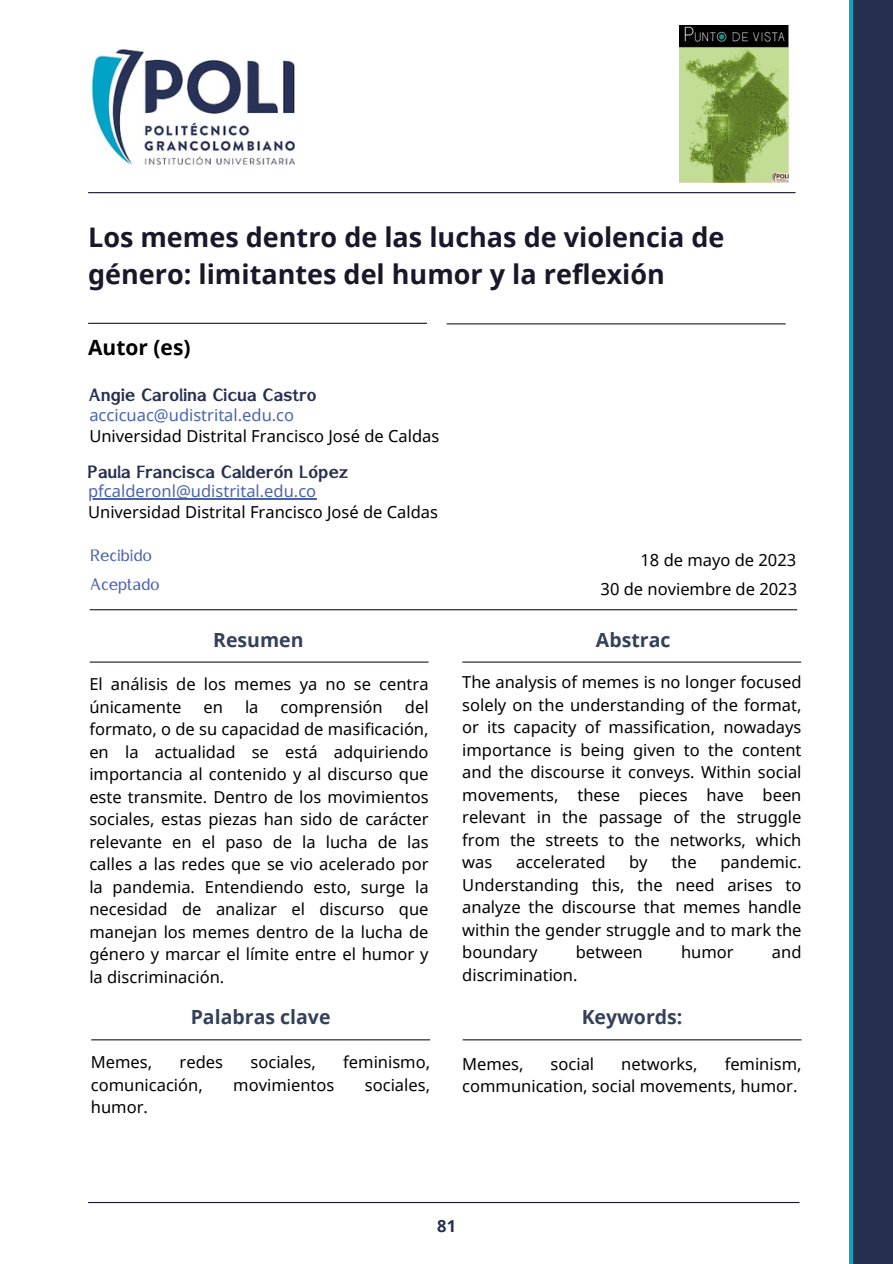
<style>
.page{position:relative;width:893px;height:1264px;background:#fff}
.page>*{position:absolute;margin:0;border:0;box-sizing:border-box;transform-origin:0 0}
.t1{font:700 27px/37.2px "Noto Sans";color:#1a172a}
.t2{font:700 21px "Rachana";color:#262f50}
.t3{font:700 21px "Noto Sans";color:#000}
.t4{font:700 19.5px "Noto Sans";color:#34415a}
.t5{font:19.5px "Rachana";color:#4a65ae}
.t6{font:16.5px/22.5px "Noto Sans";color:#000;text-align:justify}
.t7{font:16.5px "Noto Sans";color:#4a65ae}
.t8{font:700 16.5px "Noto Sans";color:#262f50}
</style>
<div class="page">
<hr style="left:88px;top:192px;width:707px;height:1px;background:#1a172a">
<hr style="left:90px;top:609px;width:707px;height:1px;background:#1a172a">
<hr style="left:88px;top:323px;width:339px;height:1px;background:#1a172a">
<hr style="left:446px;top:323px;width:339px;height:1px;background:#1a172a">
<img style="left:93px;top:49px;width:201px;height:115px">
<svg style="left:849px;top:0;width:43px;height:1263px;background:#24395a"></svg>
<img style="left:679px;top:26px;width:109px;height:156px">
<hr style="left:90px;top:661px;width:338px;height:1px;background:#1a172a">
<hr style="left:88px;top:1201px;width:711px;height:1px;background:#1a172a">
<hr style="left:88px;top:498px;width:228px;height:1px;background:#4a65ae">
<hr style="left:91px;top:1039px;width:339px;height:1px;background:#1a172a">
<hr style="left:462px;top:661px;width:339px;height:1px;background:#1a172a">
<hr style="left:462px;top:1039px;width:339px;height:1px;background:#1a172a">
<h1 class="t1" style="left:88px;top:218px;width:638px">Los memes dentro de las luchas de violencia de género: limitantes del humor y la reflexión</h1>
<p class="t3" style="left:88px;top:332px;width:104px">Autor (es)</p>
<h3 class="t2" style="left:88px;top:381px;width:229px">Angie Carolina Cicua Castro</h3>
<p class="t7" style="left:89px;top:403px;width:206px">accicuac@udistrital.edu.co</p>
<h3 class="t6" style="left:89px;top:424px;width:351px">Universidad Distrital Francisco José de Caldas</h3>
<p class="t2" style="left:87px;top:458px;width:262px">Paula Francisca Calderón López</p>
<h2 class="t7" style="left:88px;top:479px;width:230px">pfcalderonl@udistrital.edu.co</h2>
<h2 class="t6" style="left:88px;top:501px;width:351px">Universidad Distrital Francisco José de Caldas</h2>
<p class="t5" style="left:90px;top:543px;width:63px">Recibido</p>
<h2 class="t6" style="left:640px;top:548px;width:157px">18 de mayo de 2023</h2>
<h2 class="t5" style="left:89px;top:572px;width:71px">Aceptado</h2>
<h2 class="t6" style="left:600px;top:577px;width:198px">30 de noviembre de 2023</h2>
<p class="t4" style="left:213px;top:625px;width:92px">Resumen</p>
<p class="t6" style="left:89px;top:672px;width:341px">El análisis de los memes ya no se centra únicamente</p>
<p class="t6" style="left:203px;top:695px;width:21px">en</p>
<p class="t6" style="left:245px;top:695px;width:15px">la</p>
<p class="t6" style="left:280px;top:695px;width:104px">comprensión</p>
<p class="t6" style="left:89px;top:695px;width:341px;text-indent:315px">del formato, o de su capacidad de masificación, en la actualidad se está adquiriendo importancia al contenido y al discurso que este transmite. Dentro de los movimientos sociales, estas piezas han sido de carácter relevante en el paso de la lucha de las calles a las redes que se vio acelerado por la pandemia. Entendiendo esto, surge la necesidad de analizar el discurso que manejan los memes dentro de la lucha de género y marcar el límite entre el humor y la discriminación.</p>
<p class="t4" style="left:191px;top:1003px;width:141px">Palabras clave</p>
<p class="t6" style="left:91px;top:1050px;width:63px">Memes,</p>
<p class="t6" style="left:180px;top:1050px;width:45px">redes</p>
<p class="t6" style="left:250px;top:1050px;width:67px">sociales,</p>
<p class="t6" style="left:343px;top:1050px;width:88px">feminismo,</p>
<p class="t6" style="left:91px;top:1072px;width:113px">comunicación,</p>
<p class="t6" style="left:233px;top:1072px;width:103px">movimientos</p>
<p class="t6" style="left:365px;top:1072px;width:67px">sociales,</p>
<p class="t6" style="left:91px;top:1095px;width:59px">humor.</p>
<h2 class="t4" style="left:596px;top:625px;width:76px">Abstrac</h2>
<h2 class="t6" style="left:462px;top:670px;width:341px">The analysis of memes is no longer focused solely on the understanding of the format, or its capacity of massification, nowadays importance is being given to the content and the discourse it conveys. Within social movements, these pieces have been relevant in the passage of the struggle from the streets to the networks, which was</h2>
<h2 class="t6" style="left:462px;top:850px;width:341px;text-indent:258px">pandemic.<br>Understanding this, the need arises to analyze the discourse that memes handle within the gender struggle and to mark the boundary</h2>
<h2 class="t6" style="left:516px;top:850px;width:91px">accelerated</h2>
<h2 class="t6" style="left:629px;top:850px;width:20px">by</h2>
<h2 class="t6" style="left:671px;top:850px;width:27px">the</h2>
<h2 class="t6" style="left:575px;top:940px;width:69px">between</h2>
<h2 class="t6" style="left:681px;top:940px;width:54px">humor</h2>
<h2 class="t6" style="left:771px;top:940px;width:31px">and</h2>
<h2 class="t6" style="left:462px;top:963px;width:117px">discrimination.</h2>
<p class="t4" style="left:581px;top:1003px;width:102px">Keywords:</p>
<p class="t6" style="left:462px;top:1052px;width:341px;text-align:right">feminism,<br>communication, social movements, humor.</p>
<p class="t6" style="left:462px;top:1052px;width:63px">Memes,</p>
<p class="t6" style="left:550px;top:1052px;width:45px">social</p>
<p class="t6" style="left:621px;top:1052px;width:78px">networks,</p>
<p class="t8" style="left:437px;top:1214px;width:20px">81</p>
</div>
